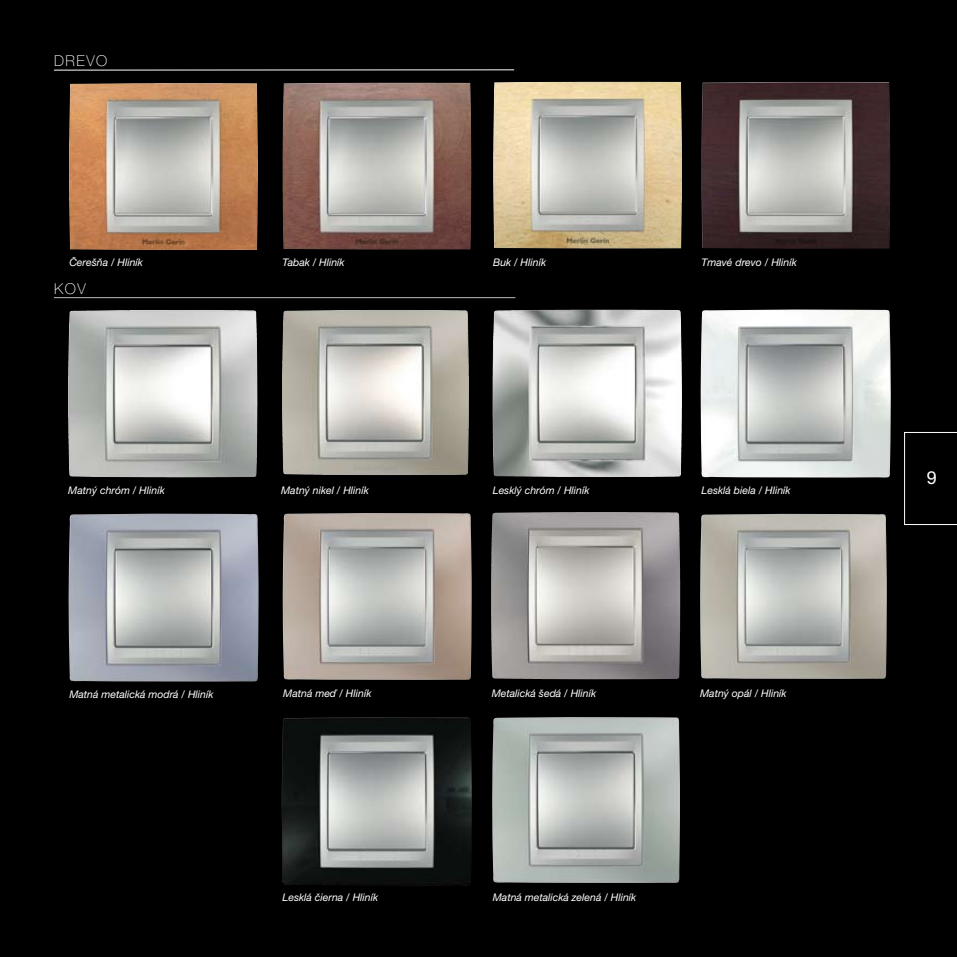
<style>
.page{position:relative;width:957px;height:957px;background:#000}
.page>*{position:absolute;margin:0;border:0;box-sizing:border-box;transform-origin:0 0}
.t1{font:18px "Helvetica Neue CE";color:#fff}
.t2{font:100 15px "Helvetica Neue CE";letter-spacing:.1em;color:#fff}
.t3{font:italic 10.5px "Helvetica Neue CE";color:#fff}
</style>
<div class="page">
<img style="left:69px;top:83px;width:189px;height:167px">
<img style="left:493px;top:82px;width:189px;height:167px">
<img style="left:701px;top:82px;width:189px;height:167px">
<img style="left:282px;top:83px;width:189px;height:167px">
<hr style="left:54px;top:69px;width:460px;height:1px;background:#fff">
<hr style="left:54px;top:297px;width:461px;height:1px;background:#bcbdbe">
<img style="left:700px;top:309px;width:191px;height:169px">
<img style="left:492px;top:309px;width:190px;height:168px">
<img style="left:68px;top:310px;width:190px;height:167px">
<img style="left:282px;top:310px;width:187px;height:165px">
<img style="left:69px;top:513px;width:189px;height:169px">
<img style="left:700px;top:513px;width:187px;height:166px">
<img style="left:491px;top:512px;width:189px;height:167px">
<img style="left:283px;top:513px;width:189px;height:167px">
<img style="left:282px;top:717px;width:190px;height:168px">
<img style="left:492px;top:717px;width:188px;height:166px">
<svg style="left:904px;top:432px;width:53px;height:93px"></svg>
<h2 class="t2" style="left:54px;top:52px;width:55px">DREVO</h2>
<p class="t3" style="left:69px;top:256px;width:75px">Čerešňa / Hliník</p>
<p class="t3" style="left:283px;top:256px;width:64px">Tabak / Hliník</p>
<p class="t3" style="left:493px;top:256px;width:54px">Buk / Hliník</p>
<p class="t3" style="left:701px;top:256px;width:97px">Tmavé drevo / Hliník</p>
<h2 class="t2" style="left:54px;top:280px;width:33px">KOV</h2>
<p class="t3" style="left:68px;top:484px;width:98px">Matný chróm / Hliník</p>
<p class="t3" style="left:281px;top:484px;width:89px">Matný nikel / Hliník</p>
<p class="t3" style="left:493px;top:484px;width:98px">Lesklý chróm / Hliník</p>
<p class="t3" style="left:701px;top:484px;width:91px">Lesklá biela / Hliník</p>
<p class="t3" style="left:69px;top:688px;width:146px">Matná metalická modrá / Hliník</p>
<p class="t3" style="left:283px;top:687px;width:90px">Matná meď / Hliník</p>
<p class="t3" style="left:492px;top:687px;width:106px">Metalická šedá / Hliník</p>
<p class="t3" style="left:700px;top:687px;width:88px">Matný opál / Hliník</p>
<p class="t3" style="left:283px;top:892px;width:97px">Lesklá čierna / Hliník</p>
<p class="t3" style="left:493px;top:892px;width:145px">Matná metalická zelená / Hliník</p>
<h1 class="t1" style="left:926px;top:468px;width:12px">9</h1>
</div>
